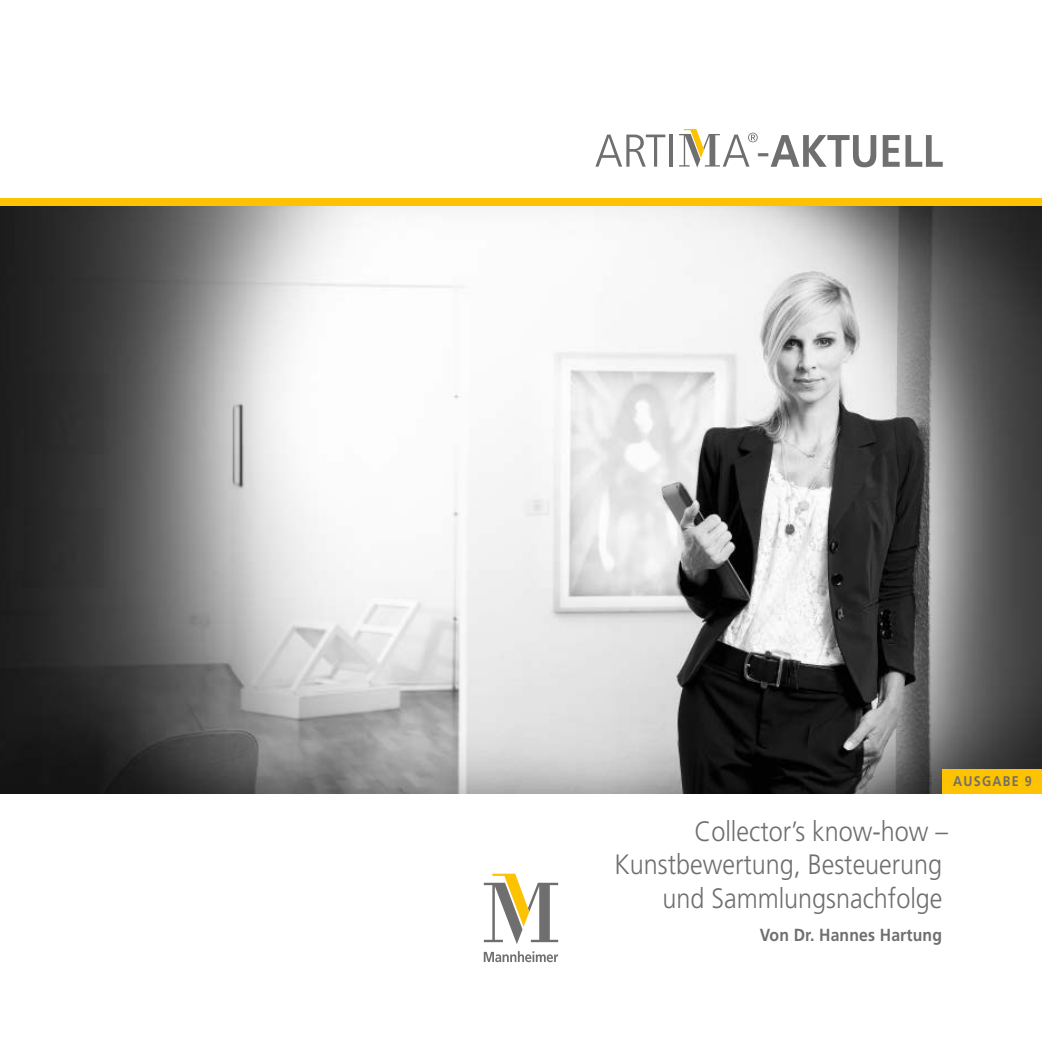
<style>
.page{position:relative;width:1042px;height:1042px;background:#fff}
.page>*{position:absolute;margin:0;border:0;box-sizing:border-box;transform-origin:0 0}
.t1{font:300 45.5px "Frutiger";color:#706f6f;scale:.9 1}
.t2{font:300 28px/33.6px "Frutiger";color:#706f6f;text-align:right;scale:.9 1}
.t3{font:700 17.5px "Frutiger";letter-spacing:.01em;color:#706f6f;scale:.9 1}
.t4{font:700 14px "Frutiger";letter-spacing:.1em;color:#706f6f;scale:.9 1}
</style>
<div class="page">
<img style="left:0;top:206px;width:1042px;height:588px">
<svg style="left:770px;top:135px;width:106px;height:32px"></svg>
<svg style="left:882px;top:135px;width:17px;height:32px"></svg>
<svg style="left:905px;top:135px;width:38px;height:32px"></svg>
<svg style="left:595px;top:135px;width:70px;height:32px"></svg>
<hr style="left:670px;top:135px;width:3px;height:32px;background:#706f6f">
<svg style="left:679px;top:129px;width:79px;height:39px"></svg>
<div style="left:943px;top:769px;width:99px;height:25px;background:#fdc300"></div>
<svg style="left:484px;top:873px;width:74px;height:71px"></svg>
<svg style="left:484px;top:951px;width:74px;height:11px"></svg>
<div style="left:0;top:198px;width:1042px;height:8px;background:#fdc300"></div>
<h1 class="t1" style="left:756px;top:132px;width:17px">-</h1>
<p class="t4" style="left:953px;top:776px;width:89px">AUSGABE 9</p>
<p class="t2" style="left:614px;top:816px;width:372px">Collector’s know-how –<br>Kunstbewertung, Besteuerung und Sammlungsnachfolge</p>
<p class="t3" style="left:760px;top:927px;width:204px">Von Dr. Hannes Hartung</p>
</div>
